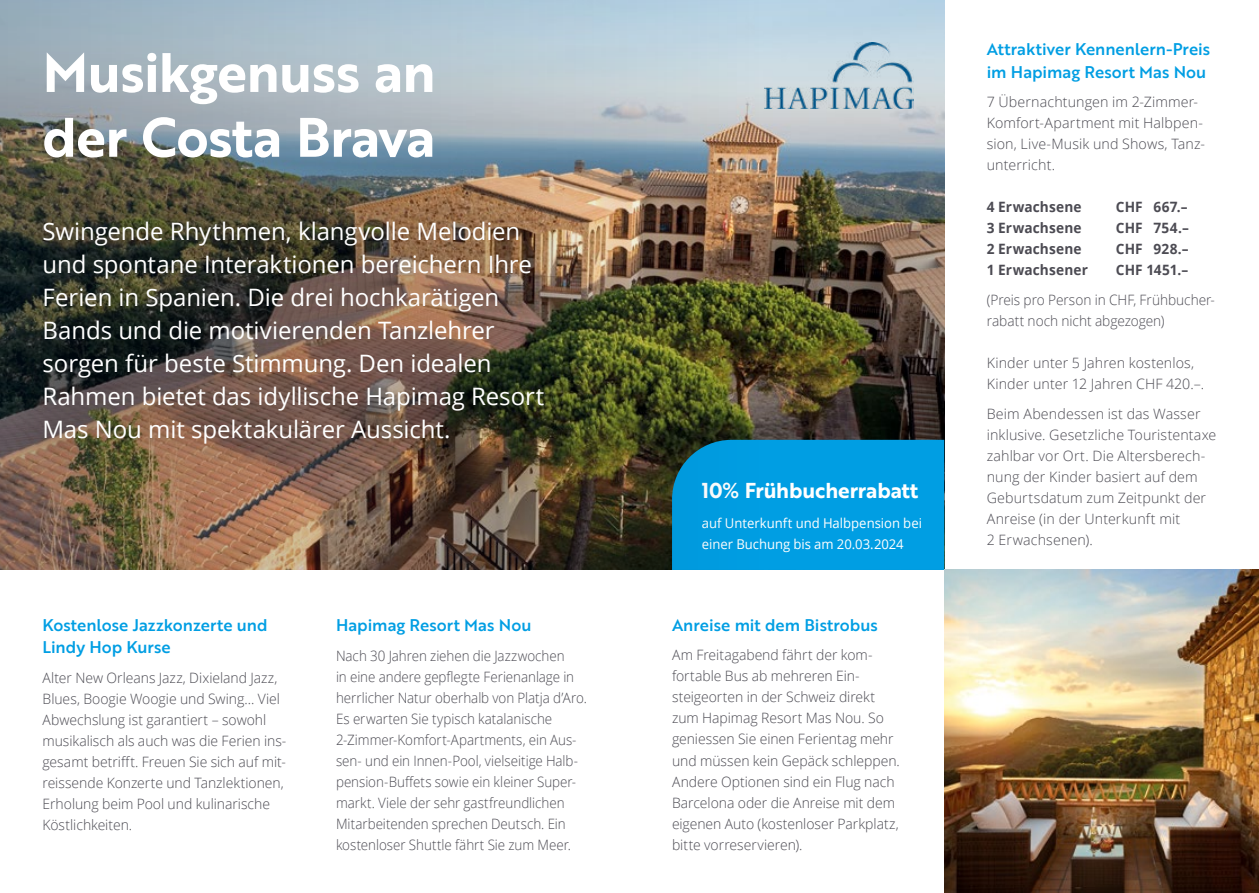
<style>
.page{position:relative;width:1259px;height:893px;background:#fff}
.page>*{position:absolute;margin:0;border:0;box-sizing:border-box;transform-origin:0 0}
.t1{font:700 54px/64.8px "Brother 1816";letter-spacing:-.01em;color:#fff}
.t2{font:24px/33px "Open Sans";letter-spacing:-.005em;color:#fff}
.t3{font:700 21px "Brother 1816";letter-spacing:-.005em;color:#fff}
.t4{font:500 16.5px/22.5px "Brother 1816";color:#009ee3}
.t5{font:300 14.25px/21px "Open Sans";color:#4c4b53}
.t6{font:300 14.25px/21px "Open Sans";color:#4c4b53;scale:.94 1}
.t7{font:700 14.25px "Open Sans";letter-spacing:.01em;color:#4c4b53;scale:.96 1}
.t8{font:300 14.25px/21px "Open Sans";color:#4c4b53;scale:.96 1}
.t9{font:13.5px/21px "Open Sans";color:#fff}
</style>
<div class="page">
<img style="left:764px;top:0;width:180px;height:440px">
<div style="left:764px;top:440px;width:180px;height:130px;background:#009ee3"></div>
<img style="left:0;top:0;width:764px;height:570px">
<img style="left:944px;top:570px;width:315px;height:323px">
<img style="left:0;top:175px;width:587px;height:314px">
<img style="left:764px;top:43px;width:149px;height:66px">
<h1 class="t1" style="left:43px;top:46px;width:394px">Musikgenuss an der Costa Brava</h1>
<p class="t2" style="left:43px;top:217px;width:503px">Swingende Rhythmen, klangvolle Melodien und spontane Interaktionen bereichern Ihre Ferien in Spanien. Die drei hochkarätigen Bands und die motivierenden Tanzlehrer sorgen für beste Stimmung. Den idealen Rahmen bietet das idyllische Hapimag Resort Mas Nou mit spektakulärer Aussicht.</p>
<p class="t4" style="left:43px;top:616px;width:226px">Kostenlose Jazzkonzerte und<br>Lindy Hop Kurse</p>
<p class="t5" style="left:43px;top:669px;width:245px">Alter New Orleans Jazz, Dixieland Jazz, Blues, Boogie Woogie und Swing… Viel Abwechslung ist garantiert – sowohl musikalisch als auch was die Ferien ins&shy;gesamt betrifft. Freuen Sie sich auf mit&shy;reissende Konzerte und Tanzlektionen, Erholung beim Pool und kulinarische Köstlichkeiten.</p>
<p class="t4" style="left:336px;top:616px;width:197px">Hapimag Resort Mas Nou</p>
<p class="t6" style="left:336px;top:647px;width:268px">Nach 30 Jahren ziehen die Jazzwochen<br>in eine andere gepflegte Ferienanlage in herrlicher Natur oberhalb von Platja d’Aro.<br>Es erwarten Sie typisch katalanische 2-Zimmer-Komfort-Apartments, ein Aus&shy;sen- und ein Innen-Pool, vielseitige Halb&shy;pension-Buffets sowie ein kleiner Super&shy;markt. Viele der sehr gastfreundlichen Mitarbeitenden sprechen Deutsch. Ein kostenloser Shuttle fährt Sie zum Meer.</p>
<h3 class="t3" style="left:702px;top:483px;width:218px">10% Frühbucherrabatt</h3>
<p class="t9" style="left:702px;top:514px;width:222px">auf Unterkunft und Halbpension bei einer Buchung bis am 20.03.2024</p>
<p class="t4" style="left:672px;top:616px;width:207px">Anreise mit dem Bistrobus</p>
<p class="t5" style="left:672px;top:644px;width:229px">Am Freitagabend fährt der kom&shy;fortable Bus ab mehreren Ein&shy;steigeorten in der Schweiz direkt zum Hapimag Resort Mas Nou. So geniessen Sie einen Ferientag mehr und müssen kein Gepäck schleppen.<br>Andere Optionen sind ein Flug nach<br>Barcelona oder die Anreise mit dem eigenen Auto (kostenloser Parkplatz, bitte vorreservieren).</p>
<p class="t4" style="left:986px;top:40px;width:225px">Attraktiver Kennenlern-Preis im Hapimag Resort Mas Nou</p>
<p class="t5" style="left:986px;top:93px;width:220px">7 Übernachtungen im 2-Zimmer-<br>Komfort-Apartment mit Halbpen&shy;sion, Live-Musik und Shows, Tanz&shy;unterricht.</p>
<p class="t7" style="left:986px;top:201px;width:100px">4 Erwachsene</p>
<p class="t7" style="left:1115px;top:201px;width:76px">CHF 667.–</p>
<p class="t7" style="left:986px;top:222px;width:100px">3 Erwachsene</p>
<p class="t7" style="left:1115px;top:222px;width:78px">CHF 754.–</p>
<p class="t7" style="left:986px;top:243px;width:100px">2 Erwachsene</p>
<p class="t7" style="left:1115px;top:243px;width:77px">CHF 928.–</p>
<p class="t7" style="left:986px;top:264px;width:107px">1 Erwachsener</p>
<p class="t7" style="left:1115px;top:264px;width:77px">CHF 1451.–</p>
<p class="t8" style="left:986px;top:291px;width:239px">(Preis pro Person in CHF, Frühbucher&shy;rabatt noch nicht abgezogen)</p>
<p class="t5" style="left:986px;top:354px;width:219px">Kinder unter 5 Jahren kostenlos,<br>Kinder unter 12 Jahren CHF 420.–.</p>
<p class="t5" style="left:986px;top:404px;width:231px">Beim Abendessen ist das Wasser inklusive. Gesetzliche Touristentaxe zahlbar vor Ort. Die Altersberech&shy;nung der Kinder basiert auf dem<br>Geburtsdatum zum Zeitpunkt der<br>Anreise (in der Unterkunft mit<br>2 Erwachsenen).</p>
</div>
